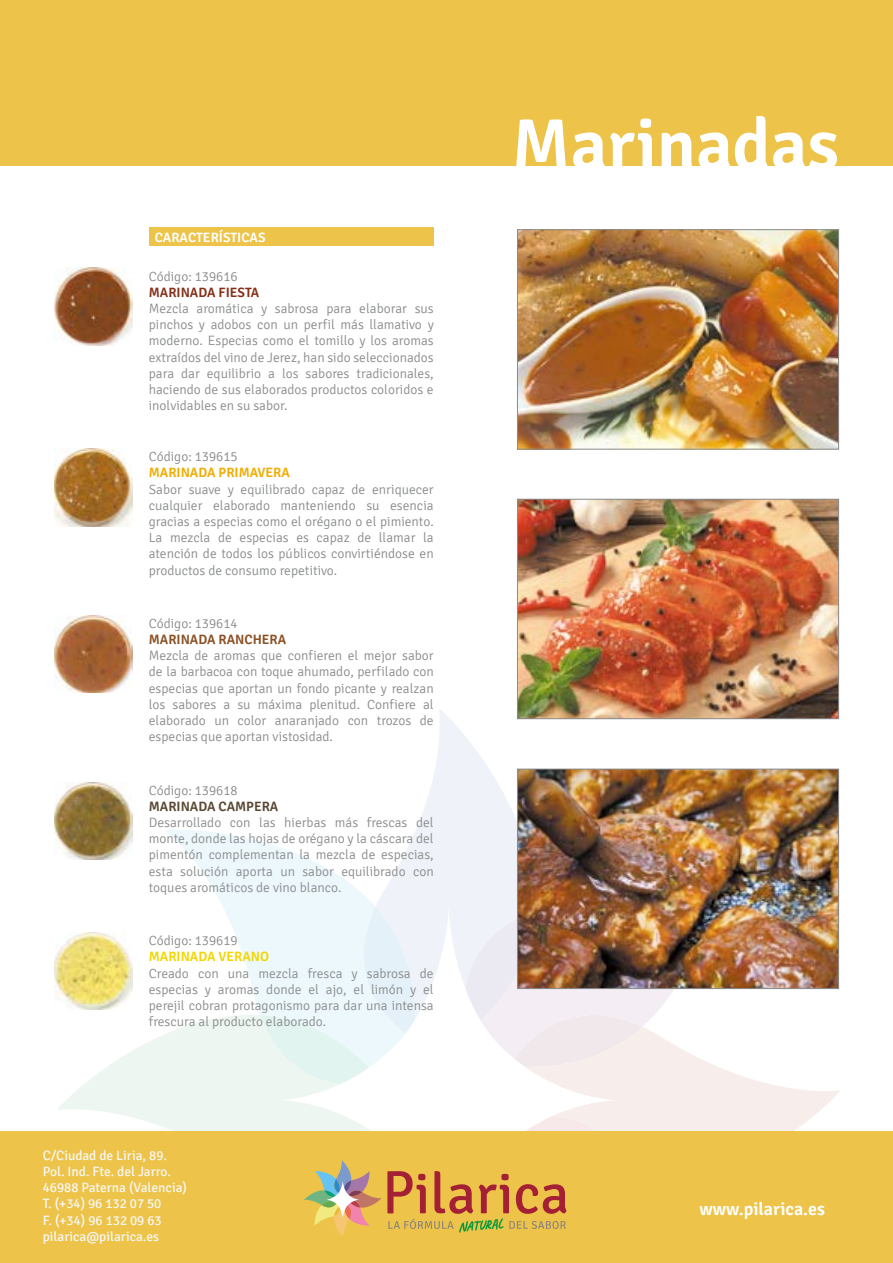
<style>
.page{position:relative;width:893px;height:1263px;background:#fff}
.page>*{position:absolute;margin:0;border:0;box-sizing:border-box;transform-origin:0 0}
.t1{font:600 72px "Signika";color:#fff}
.t2{font:600 18px "Signika";color:#fff}
.t3{font:300 13.5px/16.2px "Signika";color:#8a8c8c;text-align:justify}
.t4{font:13.5px/16.2px "Signika";color:#f7f7f7}
.t5{font:600 13.5px "Signika";color:#f0ac00}
.t6{font:600 13.5px "Signika";color:#8a5023}
.t7{font:600 13.5px "Signika";color:#584833}
.t8{font:600 13.5px "Signika";color:#fff}
.t9{font:600 13.5px "Signika";color:#843019}
.t10{font:600 13.5px "Signika";color:#f2d600}
</style>
<div class="page">
<svg style="left:414px;top:709px;width:126px;height:197px;fill:#eff3f9"></svg>
<div style="left:467px;top:817px;width:50px;height:89px;background:#eff3f9"></div>
<svg style="left:616px;top:911px;width:224px;height:220px"></svg>
<svg style="left:166px;top:829px;width:248px;height:77px;fill:#eff8fd"></svg>
<svg style="left:58px;top:906px;width:224px;height:225px"></svg>
<svg style="left:282px;top:906px;width:334px;height:225px"></svg>
<div style="left:0;top:0;width:893px;height:165px;background:#edc449"></div>
<img style="left:54px;top:268px;width:78px;height:77px">
<img style="left:54px;top:449px;width:78px;height:77px">
<img style="left:54px;top:615px;width:78px;height:77px">
<img style="left:54px;top:932px;width:78px;height:78px">
<img style="left:54px;top:782px;width:78px;height:77px">
<div style="left:0;top:1131px;width:893px;height:132px;background:#edc449"></div>
<svg style="left:304px;top:1160px;width:263px;height:74px"></svg>
<img style="left:519px;top:771px;width:318px;height:216px">
<div style="left:517px;top:769px;width:322px;height:220px;border:1px solid #8a8c8c"></div>
<div style="left:149px;top:227px;width:285px;height:19px;background:#edc449"></div>
<img style="left:519px;top:231px;width:318px;height:216px">
<div style="left:517px;top:229px;width:322px;height:220px;border:1px solid #8a8c8c"></div>
<img style="left:519px;top:501px;width:318px;height:216px">
<div style="left:517px;top:499px;width:322px;height:220px;border:1px solid #8a8c8c"></div>
<p class="t8" style="left:155px;top:230px;width:112px">CARACTERÍSTICAS</p>
<p class="t3" style="left:149px;top:268px;width:90px">Código: 139616</p>
<p class="t9" style="left:149px;top:284px;width:112px">MARINADA FIESTA</p>
<p class="t3" style="left:149px;top:301px;width:286px">Mezcla aromática y sabrosa para elaborar sus pinchos y adobos con un perfil más llamativo y moderno. Especias como el tomillo y los aromas extraídos del vino de Jerez, han sido seleccionados para dar equilibrio a los sabores tradicionales, haciendo de sus elaborados productos coloridos e inolvidables en su sabor.</p>
<p class="t3" style="left:149px;top:449px;width:90px">Código: 139615</p>
<p class="t5" style="left:149px;top:465px;width:143px">MARINADA PRIMAVERA</p>
<p class="t3" style="left:149px;top:481px;width:286px">Sabor suave y equilibrado capaz de enriquecer cualquier elaborado manteniendo su esencia gracias a especias como el orégano o el pimiento.<br>La mezcla de especias es capaz de llamar la atención de todos los públicos convirtiéndose en productos de consumo repetitivo.</p>
<p class="t3" style="left:149px;top:615px;width:90px">Código: 139614</p>
<p class="t6" style="left:149px;top:631px;width:139px">MARINADA RANCHERA</p>
<p class="t3" style="left:149px;top:648px;width:286px">Mezcla de aromas que confieren el mejor sabor de la barbacoa con toque ahumado, perfilado con especias que aportan un fondo picante y realzan los sabores a su máxima plenitud. Confiere al elaborado un color anaranjado con trozos de especias que aportan vistosidad.</p>
<p class="t3" style="left:149px;top:782px;width:90px">Código: 139618</p>
<p class="t7" style="left:149px;top:798px;width:131px">MARINADA CAMPERA</p>
<p class="t3" style="left:149px;top:814px;width:286px">Desarrollado con las hierbas más frescas del monte, donde las hojas de orégano y la cáscara del pimentón complementan la mezcla de especias, esta solución aporta un sabor equilibrado con toques aromáticos de vino blanco.</p>
<p class="t3" style="left:149px;top:933px;width:90px">Código: 139619</p>
<p class="t10" style="left:149px;top:949px;width:122px">MARINADA VERANO</p>
<p class="t3" style="left:149px;top:965px;width:286px">Creado con una mezcla fresca y sabrosa de especias y aromas donde el ajo, el limón y el perejil cobran protagonismo para dar una intensa frescura al producto elaborado.</p>
<p class="t4" style="left:43px;top:1147px;width:146px">C/Ciudad de Liria, 89.<br>Pol. Ind. Fte. del Jarro.<br>46988 Paterna (Valencia)<br>T. (+34) 96 132 07 50<br>F. (+34) 96 132 09 63 pilarica@pilarica.es</p>
<h1 class="t1" style="left:511px;top:103px;width:329px">Marinadas</h1>
<h2 class="t2" style="left:699px;top:1198px;width:127px">www.pilarica.es</h2>
</div>
